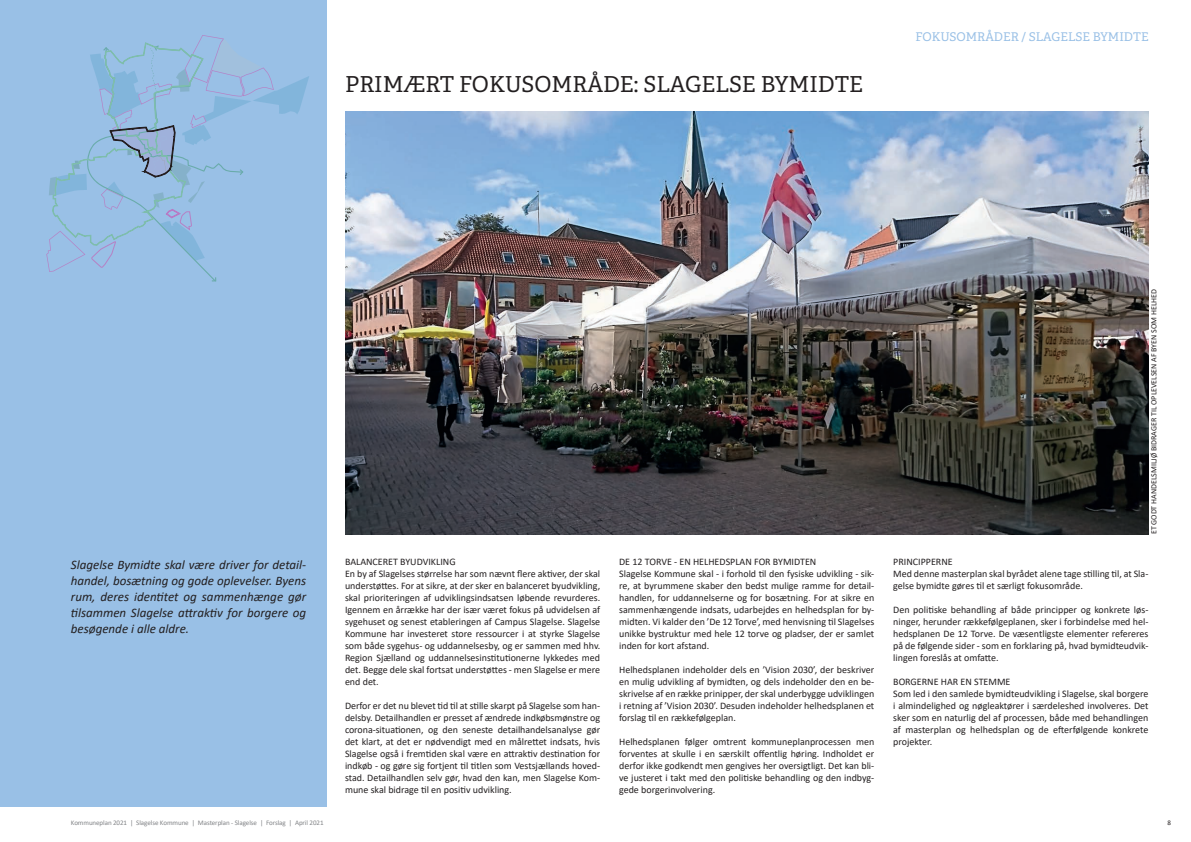
<style>
.page{position:relative;width:1191px;height:842px;background:#fff}
.page>*{position:absolute;margin:0;border:0;box-sizing:border-box;transform-origin:0 0}
.t1{font:22px "Adelle PE";color:#231f20}
.t2{font:italic 13px/16px "Calibri";color:#231f20;text-align:justify}
.t3{font:12px "Adelle PE";color:#99c0e6}
.t4{font:10px/12px "Calibri";color:#231f20}
.t5{font:8px "Calibri";color:#231f20}
.t6{font:7px "Calibri";letter-spacing:-.01em;color:#828487}
.t7{font:7px "Calibri";color:#231f20}
</style>
<div class="page">
<div style="left:0;top:0;width:326px;height:806px;background:#99c0e6"></div>
<img style="left:345px;top:111px;width:803px;height:424px">
<svg style="left:46px;top:35px;width:263px;height:246px"></svg>
<h1 class="t1" style="left:345px;top:68px;width:520px">PRIMÆRT FOKUSOMRÅDE: SLAGELSE BYMIDTE</h1>
<p class="t3" style="left:915px;top:28px;width:235px">FOKUSOMRÅDER / SLAGELSE BYMIDTE</p>
<h2 class="t2" style="left:71px;top:556px;width:237px">Slagelse Bymidte skal være driver for detail&shy;handel, bosætning og gode oplevelser. Byens rum, deres identitet og sammenhænge gør tilsammen Slagelse attraktiv for borgere og besøgende i alle aldre.</h2>
<p class="t4" style="left:345px;top:555px;width:257px">BALANCERET BYUDVIKLING<br>En by af Slagelses størrelse har som nævnt flere aktiver, der skal understøttes. For at sikre, at der sker en balanceret byudvikling, skal prioriteringen af udviklingsindsatsen løbende revurderes.<br>Igennem en årrække har der især været fokus på udvidelsen af sygehuset og senest etableringen af Campus Slagelse. Slagelse Kommune har investeret store ressourcer i at styrke Slagelse som både sygehus- og uddannelsesby, og er sammen med hhv.<br>Region Sjælland og uddannelsesinstitutionerne lykkedes med det. Begge dele skal fortsat understøttes - men Slagelse er mere end det.</p>
<p class="t4" style="left:345px;top:699px;width:257px;text-align:justify">Derfor er det nu blevet tid til at stille skarpt på Slagelse som han&shy;delsby. Detailhandlen er presset af ændrede indkøbsmønstre og corona-situationen, og den seneste detailhandelsanalyse gør det klart, at det er nødvendigt med en målrettet indsats, hvis Slagelse også i fremtiden skal være en attraktiv destination for indkøb - og gøre sig fortjent til titlen som Vestsjællands hoved&shy;stad. Detailhandlen selv gør, hvad den kan, men Slagelse Kom&shy;mune skal bidrage til en positiv udvikling.</p>
<p class="t4" style="left:619px;top:555px;width:257px">DE 12 TORVE - EN HELHEDSPLAN FOR BYMIDTEN<br>Slagelse Kommune skal - i forhold til den fysiske udvikling - sik&shy;re, at byrummene skaber den bedst mulige ramme for detail&shy;handlen, for uddannelserne og for bosætning. For at sikre en sammenhængende indsats, udarbejdes en helhedsplan for by&shy;midten. Vi kalder den ’De 12 Torve’, med henvisning til Slagelses unikke bystruktur med hele 12 torve og pladser, der er samlet inden for kort afstand.</p>
<p class="t4" style="left:619px;top:663px;width:257px;text-align:justify">Helhedsplanen indeholder dels en ’Vision 2030’, der beskriver en mulig udvikling af bymidten, og dels indeholder den en be&shy;skrivelse af en række prinipper, der skal underbygge udviklingen i retning af ’Vision 2030’. Desuden indeholder helhedsplanen et forslag til en rækkefølgeplan.</p>
<p class="t4" style="left:619px;top:735px;width:257px;text-align:justify">Helhedsplanen følger omtrent kommuneplanprocessen men forventes at skulle i en særskilt offentlig høring. Indholdet er derfor ikke godkendt men gengives her oversigtligt. Det kan bli&shy;ve justeret i takt med den politiske behandling og den indbyg&shy;gede borgerinvolvering.</p>
<p class="t5" style="left:1148px;top:534px;width:247px;rotate:-90deg">ET GODT HANDELSMILJØ BIDRAGER TIL OPLEVELSEN AF BYEN SOM HELHED</p>
<p class="t4" style="left:893px;top:555px;width:257px">PRINCIPPERNE<br>Med denne masterplan skal byrådet alene tage stilling til, at Sla&shy;gelse bymidte gøres til et særligt fokusområde.</p>
<p class="t4" style="left:893px;top:603px;width:257px;text-align:justify">Den politiske behandling af både principper og konkrete løs&shy;ninger, herunder rækkefølgeplanen, sker i forbindelse med hel&shy;hedsplanen De 12 Torve. De væsentligste elementer refereres på de følgende sider - som en forklaring på, hvad bymidteudvik&shy;lingen foreslås at omfatte.</p>
<p class="t4" style="left:893px;top:675px;width:257px">BORGERNE HAR EN STEMME<br>Som led i den samlede bymidteudvikling i Slagelse, skal borgere i almindelighed og nøgleaktører i særdeleshed involveres. Det sker som en naturlig del af processen, både med behandlingen af masterplan og helhedsplan og de efterfølgende konkrete projekter.</p>
<p class="t6" style="left:71px;top:817px;width:254px">Kommuneplan 2021 | Slagelse Kommune | Masterplan - Slagelse | Forslag | April 2021</p>
<p class="t7" style="left:1167px;top:817px;width:5px">8</p>
</div>
